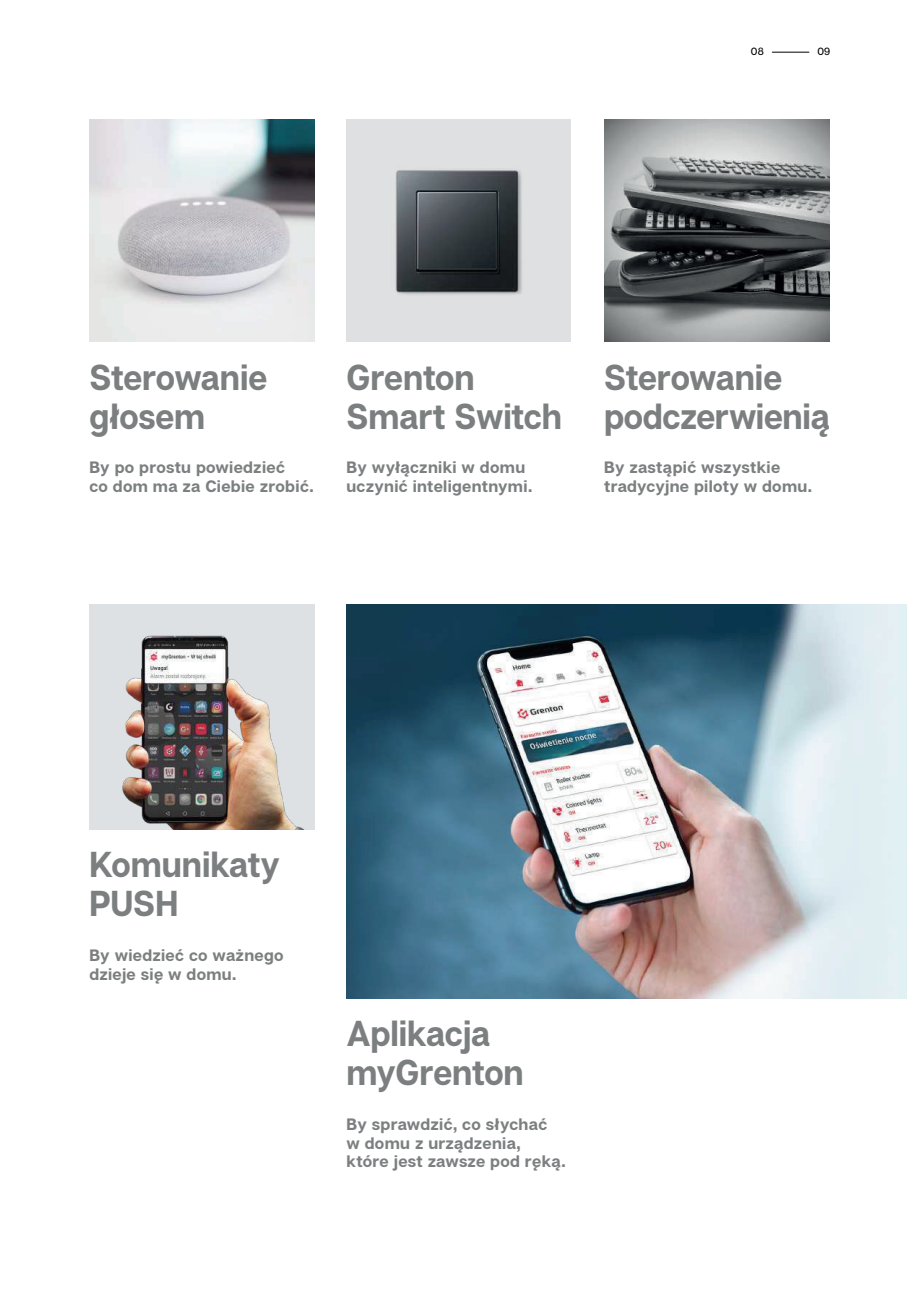
<style>
.page{position:relative;width:919px;height:1289px;background:#fff}
.page>*{position:absolute;margin:0;border:0;box-sizing:border-box;transform-origin:0 0}
.t1{font:700 36px/39px "Articulat CF";letter-spacing:-.005em;color:#7c7f80;scale:.94 1}
.t2{font:700 16.5px/18.8px "Articulat CF";letter-spacing:.02em;color:#7c7f80}
.t3{font:500 10.5px "Articulat CF";color:#000001}
</style>
<div class="page">
<hr style="left:772px;top:52px;width:36px;height:1px;background:#000001">
<img style="left:346px;top:604px;width:560px;height:394px">
<img style="left:346px;top:119px;width:225px;height:223px">
<img style="left:604px;top:119px;width:225px;height:223px">
<img style="left:89px;top:119px;width:226px;height:223px">
<img style="left:89px;top:604px;width:225px;height:225px">
<p class="t3" style="left:750px;top:45px;width:15px">08</p>
<p class="t3" style="left:817px;top:45px;width:15px">09</p>
<h1 class="t1" style="left:89px;top:359px;width:191px">Sterowanie głosem</h1>
<h1 class="t1" style="left:604px;top:359px;width:241px">Sterowanie podczerwienią</h1>
<p class="t2" style="left:89px;top:459px;width:226px">By po prostu powiedzieć<br>co dom ma za Ciebie zrobić.</p>
<p class="t2" style="left:604px;top:459px;width:209px">By zastąpić wszystkie tradycyjne piloty w domu.</p>
<h1 class="t1" style="left:346px;top:359px;width:231px">Grenton<br>Smart Switch</h1>
<p class="t2" style="left:346px;top:459px;width:187px">By wyłączniki w domu uczynić inteligentnymi.</p>
<h1 class="t1" style="left:89px;top:847px;width:204px">Komunikaty<br>PUSH</h1>
<p class="t2" style="left:89px;top:946px;width:196px">By wiedzieć co ważnego dzieje się w domu.</p>
<h1 class="t1" style="left:346px;top:1016px;width:190px">Aplikacja myGrenton</h1>
<p class="t2" style="left:346px;top:1115px;width:221px">By sprawdzić, co słychać<br>w domu z urządzenia, które jest zawsze pod ręką.</p>
</div>
